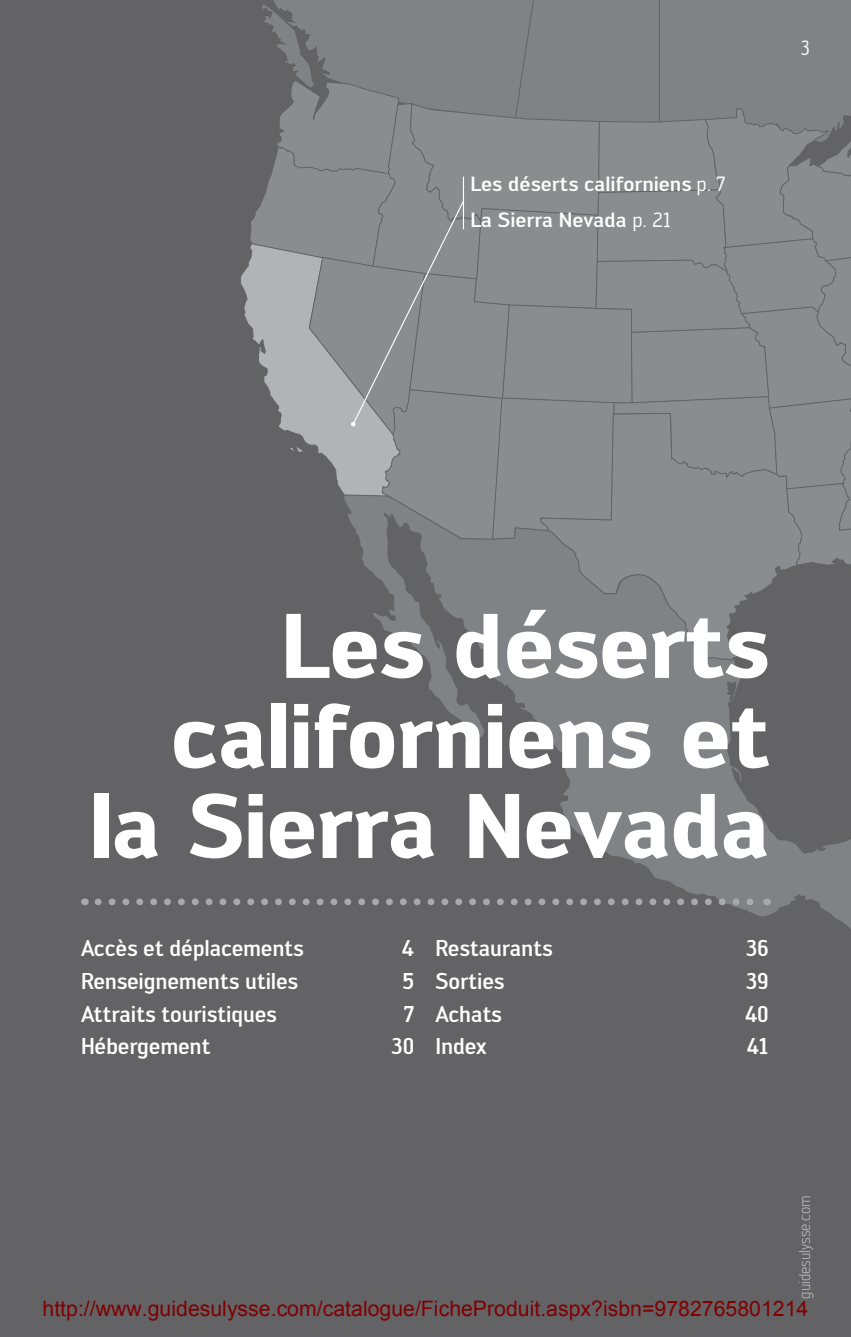
<style>
.page{position:relative;width:851px;height:1337px;background:#fff}
.page>*{position:absolute;margin:0;border:0;box-sizing:border-box;transform-origin:0 0}
.t1{font:700 90px/90px "Engel";letter-spacing:-.01em;color:#fff;text-align:right;scale:.95 1}
.t2{font:500 22.5px "Engel";letter-spacing:-.01em;color:#fff;scale:.95 1}
.t3{font:21.38px "Arial";color:#800000}
.t4{font:500 20.25px/36px "Engel";color:#fff}
.t5{font:20.25px "Engel";color:#fff;scale:.9 1}
.t6{font:300 15.75px "Engel";color:#c7c8ca;scale:.95 1}
.s1{font-weight:400}
</style>
<div class="page">
<div style="left:0;top:0;width:850px;height:1336px;background:#636366"></div>
<svg style="left:347px;top:572px;width:503px;height:356px"></svg>
<svg style="left:98px;top:898px;width:661px;height:7px"></svg>
<svg style="left:241px;top:0;width:609px;height:572px;background:#86888b"></svg>
<hr style="left:463px;top:177px;width:1px;height:52px;background:#fff">
<p class="t4" style="left:470px;top:166px;width:257px">Les déserts californiens <span class="s1">p. 7<br></span>La Sierra Nevada <span class="s1">p. 21</span></p>
<p class="t5" style="left:800px;top:36px;width:11px">3</p>
<h1 class="t1" style="left:89px;top:600px;width:718px">Les déserts californiens et la Sierra Nevada</h1>
<p class="t2" style="left:81px;top:934px;width:236px">Accès et déplacements</p>
<p class="t2" style="left:401px;top:934px;width:15px">4</p>
<p class="t2" style="left:81px;top:967px;width:230px">Renseignements utiles</p>
<p class="t2" style="left:402px;top:967px;width:14px">5</p>
<p class="t2" style="left:81px;top:1000px;width:208px">Attraits touristiques</p>
<p class="t2" style="left:403px;top:1000px;width:13px">7</p>
<p class="t2" style="left:81px;top:1033px;width:138px">Hébergement</p>
<p class="t2" style="left:391px;top:1033px;width:26px">30</p>
<p class="t2" style="left:435px;top:934px;width:125px">Restaurants</p>
<p class="t2" style="left:745px;top:934px;width:26px">36</p>
<p class="t2" style="left:435px;top:967px;width:74px">Sorties</p>
<p class="t2" style="left:745px;top:967px;width:26px">39</p>
<p class="t2" style="left:435px;top:1000px;width:71px">Achats</p>
<p class="t2" style="left:744px;top:1000px;width:27px">40</p>
<p class="t2" style="left:435px;top:1033px;width:56px">Index</p>
<p class="t2" style="left:746px;top:1033px;width:25px">41</p>
<p class="t6" style="left:795px;top:1298px;width:110px;rotate:-90deg">guidesulysse.com</p>
<p class="t3" style="left:43px;top:1294px;width:767px">http://www.guidesulysse.com/catalogue/FicheProduit.aspx?isbn=9782765801214</p>
</div>
